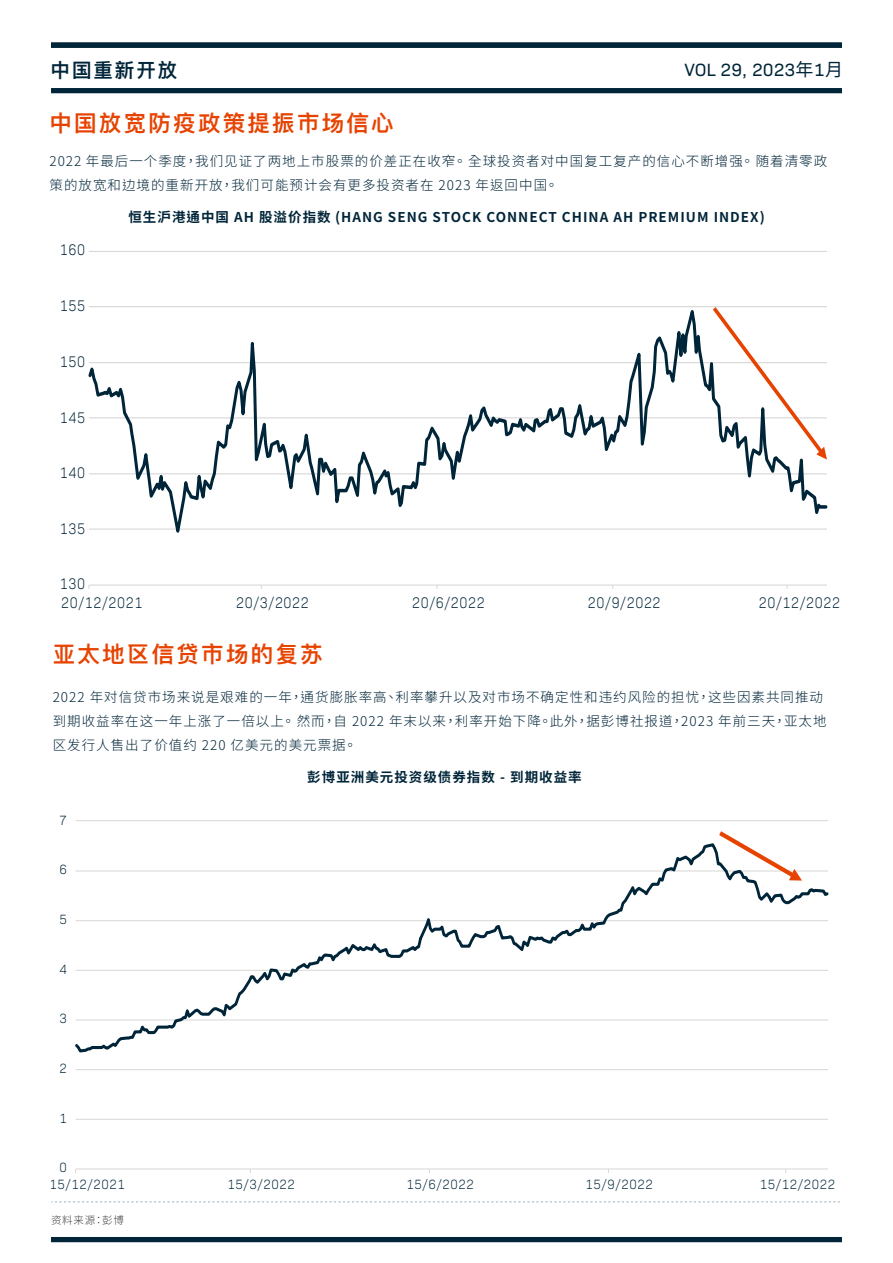
<style>
.page{position:relative;width:893px;height:1263px;background:#fff}
.page>*{position:absolute;margin:0;border:0;box-sizing:border-box;transform-origin:0 0}
.t1{font:600 22.5px "Ping Fang HK";letter-spacing:.1em;color:#e74300}
.t2{font:600 19.5px "Ping Fang SC";letter-spacing:.1em;color:#002539}
.t3{font:18px "Bio Sans";color:#002539}
.t4{font:300 15.6px "Bio Sans";letter-spacing:.05em;color:#002539;scale:.86 1}
.t5{font:300 13.65px "Bio Sans";letter-spacing:.05em;color:#002539;scale:.9 1}
.t6{font:300 13.5px/24px "Noto Sans CJ Ktc";letter-spacing:.075em;color:#002539}
.t7{font:700 13.5px "Noto Sans CJ Ktc";letter-spacing:.075em;color:#002539}
.t8{font:300 10.5px "Noto Sans CJ Ktc";letter-spacing:.075em;color:#3e3e3f}
.s1{font-family:"Noto Sans CJ Ktc"}
</style>
<div class="page">
<div style="left:51px;top:1237px;width:791px;height:5px;background:#002539"></div>
<div style="left:51px;top:88px;width:791px;height:5px;background:#002539"></div>
<div style="left:51px;top:43px;width:791px;height:5px;background:#002539"></div>
<hr style="left:89px;top:528px;width:738px;height:2px;background:#dad9d8">
<hr style="left:89px;top:306px;width:738px;height:1px;background:#dad9d8">
<hr style="left:89px;top:251px;width:738px;height:1px;background:#dad9d8">
<hr style="left:89px;top:584px;width:738px;height:2px;background:#dad9d8">
<svg style="left:88px;top:341px;width:359px;height:192px"></svg>
<svg style="left:440px;top:310px;width:273px;height:192px"></svg>
<svg style="left:713px;top:307px;width:115px;height:207px"></svg>
<svg style="left:52px;top:1201px;width:787px;height:1px"></svg>
<hr style="left:76px;top:1119px;width:752px;height:1px;background:#dad9d8">
<hr style="left:76px;top:1069px;width:752px;height:1px;background:#dad9d8">
<hr style="left:76px;top:820px;width:752px;height:1px;background:#dad9d8">
<hr style="left:76px;top:1168px;width:752px;height:1px;background:#dad9d8">
<svg style="left:75px;top:831px;width:754px;height:222px"></svg>
<p class="t2" style="left:51px;top:58px;width:128px">中国重新开放</p>
<p class="t3" style="left:684px;top:56px;width:160px">VOL 29, 2023<span class="s1">年</span>1<span class="s1">月</span></p>
<p class="t1" style="left:50px;top:109px;width:346px">中国放宽防疫政策提振市场信心</p>
<p class="t6" style="left:50px;top:149px;width:779px">2022 年最后一个季度，我们见证了两地上市股票的价差正在收窄。 全球投资者对中国复工复产的信心不断增强。 随着清零政策的放宽和边境的重新开放，我们可能预计会有更多投资者在 2023 年返回中国。</p>
<p class="t4" style="left:60px;top:239px;width:31px">160</p>
<p class="t4" style="left:60px;top:295px;width:31px">155</p>
<p class="t4" style="left:60px;top:350px;width:31px">150</p>
<p class="t4" style="left:60px;top:406px;width:31px">145</p>
<p class="t4" style="left:60px;top:461px;width:31px">140</p>
<p class="t4" style="left:60px;top:517px;width:31px">135</p>
<p class="t4" style="left:60px;top:572px;width:31px">130</p>
<p class="t7" style="left:128px;top:209px;width:638px">恒生沪港通中国 AH 股溢价指数 (HANG SENG STOCK CONNECT CHINA AH PREMIUM INDEX)</p>
<p class="t4" style="left:61px;top:591px;width:96px">20/12/2021</p>
<p class="t4" style="left:236px;top:591px;width:86px">20/3/2022</p>
<p class="t4" style="left:412px;top:591px;width:86px">20/6/2022</p>
<p class="t4" style="left:588px;top:591px;width:86px">20/9/2022</p>
<p class="t4" style="left:759px;top:591px;width:96px">20/12/2022</p>
<p class="t1" style="left:53px;top:640px;width:271px">亚太地区信贷市场的复苏</p>
<p class="t6" style="left:53px;top:685px;width:775px">2022 年对信贷市场来说是艰难的一年，通货膨胀率高、利率攀升以及对市场不确定性和违约风险的担忧，这些因素共同推动到期收益率在这一年上涨了一倍以上。 然而，自 2022 年末以来，利率开始下降。此外，据彭博社报道，2023 年前三天，亚太地区发行人售出了价值约 220 亿美元的美元票据。</p>
<p class="t5" style="left:59px;top:810px;width:10px">7</p>
<p class="t5" style="left:59px;top:860px;width:10px">6</p>
<p class="t5" style="left:59px;top:909px;width:10px">5</p>
<p class="t5" style="left:59px;top:959px;width:10px">4</p>
<p class="t5" style="left:59px;top:1009px;width:10px">3</p>
<p class="t5" style="left:59px;top:1058px;width:10px">2</p>
<p class="t5" style="left:59px;top:1108px;width:10px">1</p>
<p class="t5" style="left:59px;top:1158px;width:10px">0</p>
<p class="t7" style="left:307px;top:770px;width:276px">彭博亚洲美元投资级债券指数 - 到期收益率</p>
<p class="t5" style="left:50px;top:1175px;width:85px">15/12/2021</p>
<p class="t5" style="left:228px;top:1175px;width:76px">15/3/2022</p>
<p class="t5" style="left:407px;top:1175px;width:76px">15/6/2022</p>
<p class="t5" style="left:586px;top:1175px;width:76px">15/9/2022</p>
<p class="t5" style="left:760px;top:1175px;width:85px">15/12/2022</p>
<p class="t8" style="left:51px;top:1214px;width:74px">资料来源：彭博</p>
</div>
